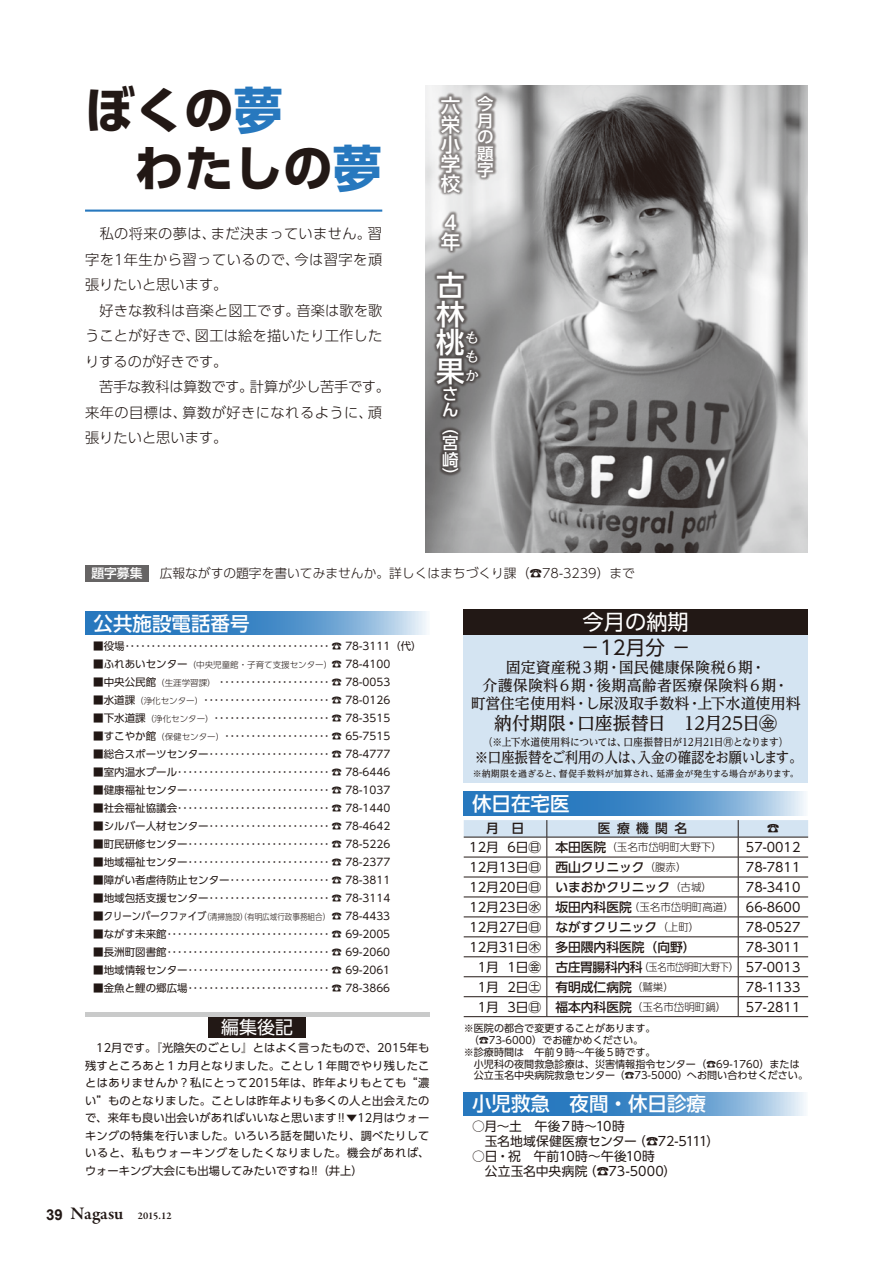
<style>
.page{position:relative;width:893px;height:1263px;background:#fff}
.page>*{position:absolute;margin:0;border:0;box-sizing:border-box;transform-origin:0 0}
.t1{font:700 49.5px/58.5px "UD Shin Go Pro";color:#221815}
.t2{font:500 28.5px/28.5px "UD Shin Go Pro";color:#fff}
.t3{font:21.3px "UD Shin Go Pro";color:#fff}
.t4{font:500 19.5px/19.5px "UD Shin Go Pro";color:#fff;text-align:justify}
.t5{font:19.5px "UD Shin Go Pro";color:#221815}
.t6{font:500 18px "UD Reimin Pro";letter-spacing:-.025em;color:#221815}
.t7{font:600 18px "Garamond Premr Pro";letter-spacing:.005em;color:#221815}
.t8{font:18px "UD Shin Go Pro";color:#fff}
.t9{font:500 16.5px/16.5px "UD Shin Go Pro";color:#fff}
.t10{font:500 15px/18px "UD Reimin Pro";letter-spacing:-.005em;color:#221815;text-align:center}
.t11{font:500 15px "UD Reimin Pro";letter-spacing:-.03em;color:#221815;scale:.9 1}
.t12{font:300 14.25px/25.5px "UD Shin Go Pro";letter-spacing:.01em;color:#221815}
.t13{font:500 14.25px/19px "UD Shin Go Pro";color:#fff}
.t14{font:12.75px/20px "UD Shin Go Pro";color:#221815;text-align:justify}
.t15{font:500 12.75px "UD Shin Go Pro";color:#221815}
.t16{font:300 12.75px "UD Shin Go Pro";color:#221815}
.t17{font:12.75px/15px "UD Shin Go Pro";letter-spacing:-.025em;color:#221815}
.t18{font:500 12.75px "UD Shin Go Pro";color:#fff}
.t19{font:11.25px/17.5px "UD Shin Go Pro";letter-spacing:.03em;color:#221815;text-align:justify}
.t20{font:10.5px "UD Shin Go Pro";color:#221815}
.t21{font:300 10.5px "UD Shin Go Pro";color:#221815}
.t22{font:500 10.5px "UD Reimin Pro";letter-spacing:-.025em;color:#221815;scale:.93 1}
.t23{font:600 10.5px "Garamond Premr Pro";letter-spacing:-.005em;color:#221815}
.t24{font:10.05px/11.7px "UD Shin Go Pro";color:#221815}
.t25{font:500 9px "UD Reimin Pro";letter-spacing:.02em;color:#221815}
.s1{color:#2778be}
.s2{font-weight:300;font-size:8.55px}
.s3{font-family:"Arial";font-weight:700;font-size:15px}
.s4{font-weight:400;font-size:12.75px}
.s5{font-weight:500;font-size:12.75px}
.s6{font-weight:500}
.s7{font-weight:300;font-size:10.5px}
.s8{font-weight:400}
</style>
<div class="page">
<div style="left:464px;top:635px;width:344px;height:148px;background:#d4e4f2"></div>
<img style="left:426px;top:85px;width:382px;height:468px">
<div style="left:85px;top:565px;width:64px;height:16px;background:#666464"></div>
<div style="left:433px;top:92px;width:65px;height:385px;background:#221815;opacity:.5"></div>
<svg style="left:85px;top:611px;width:342px;height:24px;background:#5595cc"></svg>
<svg style="left:463px;top:792px;width:343px;height:23px;background:#5695cc"></svg>
<svg style="left:463px;top:1092px;width:343px;height:24px;background:#5695cc"></svg>
<div style="left:463px;top:609px;width:345px;height:26px;background:#221815"></div>
<svg style="left:464px;top:820px;width:344px;height:196px"></svg>
<hr style="left:464px;top:1016px;width:83px;height:1px;background:#221815">
<hr style="left:547px;top:1016px;width:191px;height:1px;background:#221815">
<hr style="left:738px;top:1016px;width:70px;height:1px;background:#221815">
<hr style="left:464px;top:956px;width:83px;height:1px;background:#221815">
<hr style="left:547px;top:956px;width:191px;height:1px;background:#221815">
<hr style="left:738px;top:956px;width:70px;height:1px;background:#221815">
<div style="left:208px;top:1016px;width:98px;height:21px;background:#221815"></div>
<hr style="left:85px;top:1012px;width:344px;height:4px;background:#c9caca">
<hr style="left:85px;top:210px;width:297px;height:2px;background:#2778be">
<h1 class="t1" style="left:85px;top:79px;width:298px">ぼくの<span class="s1">夢<br></span>　わたしの<span class="s1">夢</span></h1>
<h3 class="t12" style="left:85px;top:220px;width:307px">　私の将来の夢は、まだ決まっていません。習字を1年生から習っているので、今は習字を頑張りたいと思います。<br>　好きな教科は音楽と図工です。音楽は歌を歌うことが好きで、図工は絵を描いたり工作したりするのが好きです。<br>　苦手な教科は算数です。計算が少し苦手です。来年の目標は、算数が好きになれるように、頑張りたいと思います。</h3>
<h3 class="t4" style="left:441px;top:95px;width:21px">六栄小学校</h3>
<h3 class="t9" style="left:477px;top:95px;width:18px">今月の題字</h3>
<h3 class="t4" style="left:441px;top:213px;width:20px">４年</h3>
<h2 class="t2" style="left:436px;top:270px;width:42px">古林桃<sup>も</sup></h2>
<h3 class="t13" style="left:465px;top:347px;width:15px">もか</h3>
<h2 class="t2" style="left:436px;top:356px;width:30px">果</h2>
<h3 class="t9" style="left:442px;top:385px;width:18px;text-align:justify">さん（宮崎）</h3>
<p class="t18" style="left:91px;top:563px;width:52px">題字募集</p>
<p class="t16" style="left:160px;top:563px;width:477px">広報ながすの題字を書いてみませんか。詳しくはまちづくり課（☎78-3239）まで</p>
<h3 class="t4" style="left:94px;top:613px;width:157px">公共施設電話番号</h3>
<p class="t20" style="left:93px;top:638px;width:330px">■役場･･･････････････････････････････････････ ☎ 78-3111 （代）</p>
<p class="t20" style="left:93px;top:656px;width:299px">■ふれあいセンター<span class="s2">（中央児童館・子育て支援センター）</span>☎ 78-4100</p>
<p class="t20" style="left:93px;top:674px;width:299px">■中央公民館<span class="s2">（生涯学習課）</span>･････････････････････ ☎ 78-0053</p>
<p class="t20" style="left:93px;top:692px;width:299px">■水道課<span class="s2">（浄化センター）</span>････････････････････････ ☎ 78-0126</p>
<p class="t20" style="left:93px;top:710px;width:299px">■下水道課<span class="s2">（浄化センター）</span>･･････････････････････ ☎ 78-3515</p>
<p class="t20" style="left:93px;top:728px;width:299px">■すこやか館<span class="s2">（保健センター）</span>････････････････････ ☎ 65-7515</p>
<p class="t20" style="left:93px;top:746px;width:299px">■総合スポーツセンター･･･････････････････････ ☎ 78-4777</p>
<p class="t20" style="left:93px;top:764px;width:299px">■室内温水プール･････････････････････････････ ☎ 78-6446</p>
<p class="t20" style="left:93px;top:782px;width:299px">■健康福祉センター･･･････････････････････････ ☎ 78-1037</p>
<p class="t20" style="left:93px;top:800px;width:299px">■社会福祉協議会･････････････････････････････ ☎ 78-1440</p>
<p class="t20" style="left:93px;top:818px;width:299px">■シルバー人材センター･･･････････････････････ ☎ 78-4642</p>
<p class="t20" style="left:93px;top:836px;width:299px">■町民研修センター･･･････････････････････････ ☎ 78-5226</p>
<p class="t20" style="left:93px;top:854px;width:299px">■地域福祉センター･･･････････････････････････ ☎ 78-2377</p>
<p class="t20" style="left:93px;top:872px;width:299px">■障がい者虐待防止センター･･･････････････････ ☎ 78-3811</p>
<p class="t20" style="left:93px;top:890px;width:299px">■地域包括支援センター･･･････････････････････ ☎ 78-3114</p>
<p class="t20" style="left:93px;top:908px;width:298px">■クリーンパークファイブ<span class="s2">（清掃施設）（有明広域行政事務組合）</span>☎ 78-4433</p>
<p class="t20" style="left:93px;top:926px;width:299px">■ながす未来館･･･････････････････････････････ ☎ 69-2005</p>
<p class="t20" style="left:93px;top:944px;width:299px">■長洲町図書館･･･････････････････････････････ ☎ 69-2060</p>
<p class="t20" style="left:93px;top:962px;width:299px">■地域情報センター･･･････････････････････････ ☎ 69-2061</p>
<p class="t20" style="left:93px;top:980px;width:299px">■金魚と鯉の郷広場･･･････････････････････････ ☎ 78-3866</p>
<h3 class="t8" style="left:221px;top:1012px;width:73px">編集後記</h3>
<p class="t19" style="left:85px;top:1039px;width:346px">　12月です。『光陰矢のごとし』とはよく言ったもので、2015年も残すところあと１カ月となりました。ことし１年間でやり残したことはありませんか？私にとって2015年は、昨年よりもとても“濃い”ものとなりました。ことしは昨年よりも多くの人と出会えたので、来年も良い出会いがあればいいなと思います!!▼12月はウォーキングの特集を行いました。いろいろ話を聞いたり、調べたりしていると、私もウォーキングをしたくなりました。機会があれば、ウォーキング大会にも出場してみたいですね!!（井上）</p>
<h3 class="t7" style="left:46px;top:1203px;width:79px"><span class="s3">39</span> Nagasu</h3>
<p class="t23" style="left:138px;top:1209px;width:35px">2015.12</p>
<h3 class="t3" style="left:583px;top:605px;width:108px">今月の納期</h3>
<h3 class="t5" style="left:581px;top:631px;width:112px">－12月分－</h3>
<h3 class="t10" style="left:471px;top:658px;width:331px">固定資産税３期・国民健康保険税６期・<br>介護保険料６期・後期高齢者医療保険料６期・<br>町営住宅使用料・し尿汲取手数料・上下水道使用料</h3>
<h3 class="t6" style="left:494px;top:708px;width:285px">納付期限・口座振替日　12月25日㊎</h3>
<p class="t22" style="left:483px;top:733px;width:329px">（※上下水道使用料については、口座振替日が12月21日㊊となります）</p>
<h3 class="t11" style="left:475px;top:745px;width:366px">※口座振替をご利用の人は、入金の確認をお願いします。</h3>
<p class="t25" style="left:473px;top:766px;width:327px">※納期限を過ぎると、督促手数料が加算され、延滞金が発生する場合があります。</p>
<h3 class="t4" style="left:472px;top:793px;width:99px">休日在宅医</h3>
<p class="t15" style="left:486px;top:818px;width:40px">月　日</p>
<p class="t15" style="left:598px;top:818px;width:91px">医療機関名</p>
<p class="t15" style="left:767px;top:818px;width:14px">☎</p>
<p class="t21" style="left:469px;top:838px;width:254px"><span class="s4">12月 6日㊐</span> <span class="s5">本田医院</span>（玉名市岱明町大野下）</p>
<p class="t14" style="left:746px;top:837px;width:56px">57-0012</p>
<p class="t14" style="left:469px;top:857px;width:219px">12月13日㊐ <span class="s6">西山クリニック</span><span class="s7">（腹赤）</span></p>
<p class="t14" style="left:746px;top:857px;width:56px">78-7811</p>
<p class="t15" style="left:469px;top:877px;width:244px"><span class="s8">12月20日㊐</span> いまおかクリニック<span class="s7">（古城）</span></p>
<p class="t14" style="left:469px;top:877px;width:333px;text-indent:277px">78-3410<br>12月23日㊌ <span class="s6">坂田内科医院</span><span class="s7">（玉名市岱明町高道）</span> 66-8600<br>12月27日㊐ <span class="s6">ながすクリニック</span><span class="s7">（上町）</span></p>
<p class="t14" style="left:746px;top:916px;width:56px">78-0527</p>
<p class="t15" style="left:469px;top:936px;width:228px"><span class="s8">12月31日㊍</span> 多田隈内科医院（向野）</p>
<p class="t14" style="left:478px;top:936px;width:324px;text-indent:268px">78-3011<br>1月 1日㊎ <span class="s6">古庄胃腸科内科</span><span class="s7">（玉名市岱明町大野下）</span> 57-0013<br>1月 2日㊏ <span class="s6">有明成仁病院</span><span class="s7">（鷲巣）</span></p>
<p class="t14" style="left:746px;top:976px;width:56px">78-1133</p>
<p class="t21" style="left:478px;top:998px;width:250px"><span class="s4">1月 3日㊐</span> <span class="s5">福本内科医院</span>（玉名市岱明町鍋）</p>
<p class="t14" style="left:746px;top:996px;width:56px">57-2811</p>
<p class="t24" style="left:464px;top:1022px;width:346px">※医院の都合で変更することがあります。<br>　（☎73-6000）でお確かめください。<br>※診療時間は　午前９時～午後５時です。<br>　小児科の夜間救急診療は、災害情報指令センター（☎69-1760）または　公立玉名中央病院救急センター（☎73-5000）へお問い合わせください。</p>
<p class="t17" style="left:472px;top:1118px;width:248px">○月～土　午後７時～10時<br>　玉名地域保健医療センター（☎72-5111）</p>
<p class="t14" style="left:472px;top:1148px;width:206px;line-height:15px">○日・祝　午前10時～午後10時<br>　公立玉名中央病院（☎73-5000）</p>
<h3 class="t4" style="left:472px;top:1094px;width:235px">小児救急　夜間・休日診療</h3>
</div>
